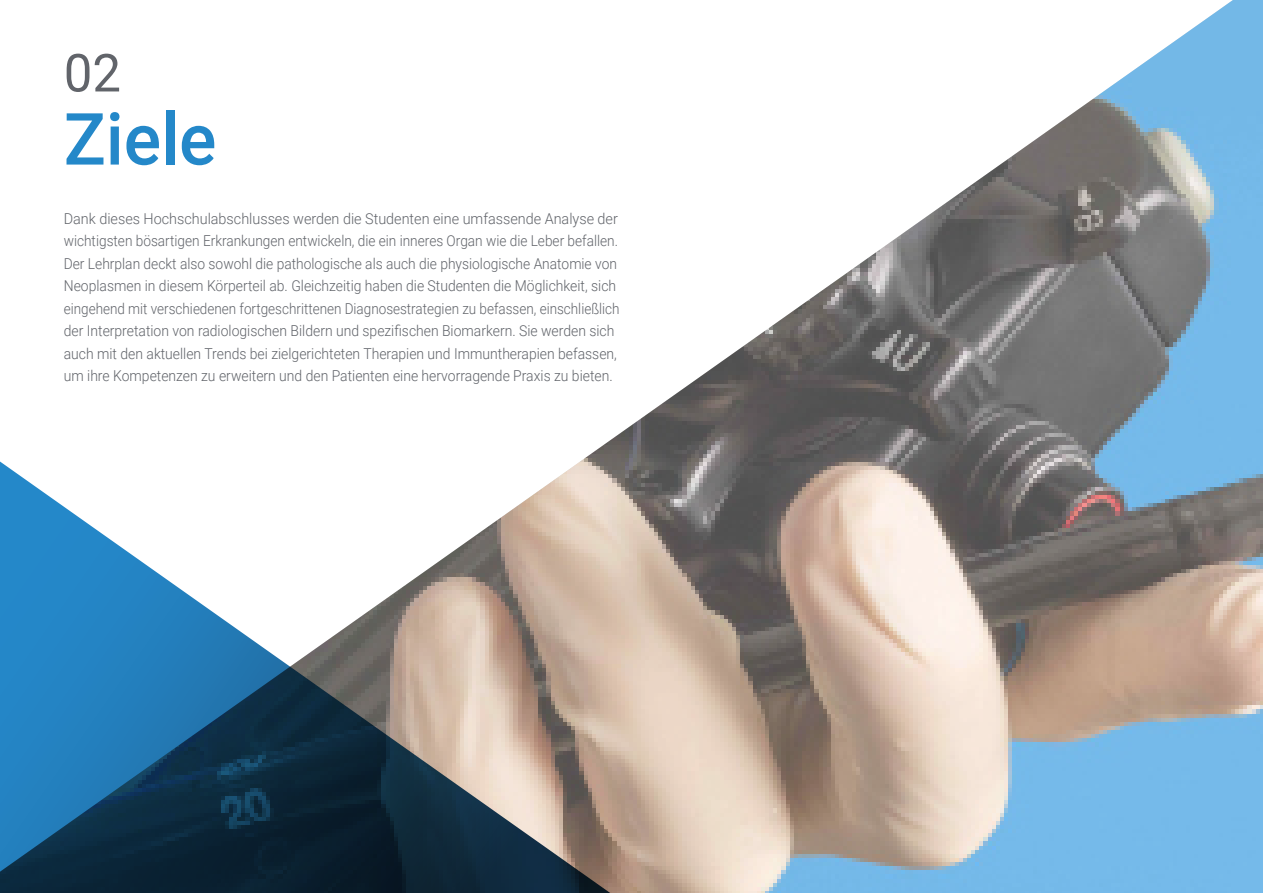
<style>
.page{position:relative;width:1263px;height:893px;background:#fff}
.page>*{position:absolute;margin:0;border:0;box-sizing:border-box;transform-origin:0 0}
.t1{font:500 72px "Roboto";color:#2488c9}
.t2{font:52.5px "Roboto";color:#61646a}
.t3{font:300 15px/22.5px "Roboto";color:#61646a;scale:.96 1}
</style>
<div class="page">
<img style="left:602px;top:0;width:661px;height:893px">
<svg style="left:0;top:446px;width:640px;height:447px"></svg>
<h2 class="t2" style="left:64px;top:36px;width:59px">02</h2>
<h1 class="t1" style="left:64px;top:89px;width:154px">Ziele</h1>
<p class="t3" style="left:64px;top:207px;width:580px">Dank dieses Hochschulabschlusses werden die Studenten eine umfassende Analyse der wichtigsten bösartigen Erkrankungen entwickeln, die ein inneres Organ wie die Leber befallen.<br>Der Lehrplan deckt also sowohl die pathologische als auch die physiologische Anatomie von Neoplasmen in diesem Körperteil ab. Gleichzeitig haben die Studenten die Möglichkeit, sich eingehend mit verschiedenen fortgeschrittenen Diagnosestrategien zu befassen, einschließlich der Interpretation von radiologischen Bildern und spezifischen Biomarkern. Sie werden sich auch mit den aktuellen Trends bei zielgerichteten Therapien und Immuntherapien befassen, um ihre Kompetenzen zu erweitern und den Patienten eine hervorragende Praxis zu bieten.</p>
</div>
